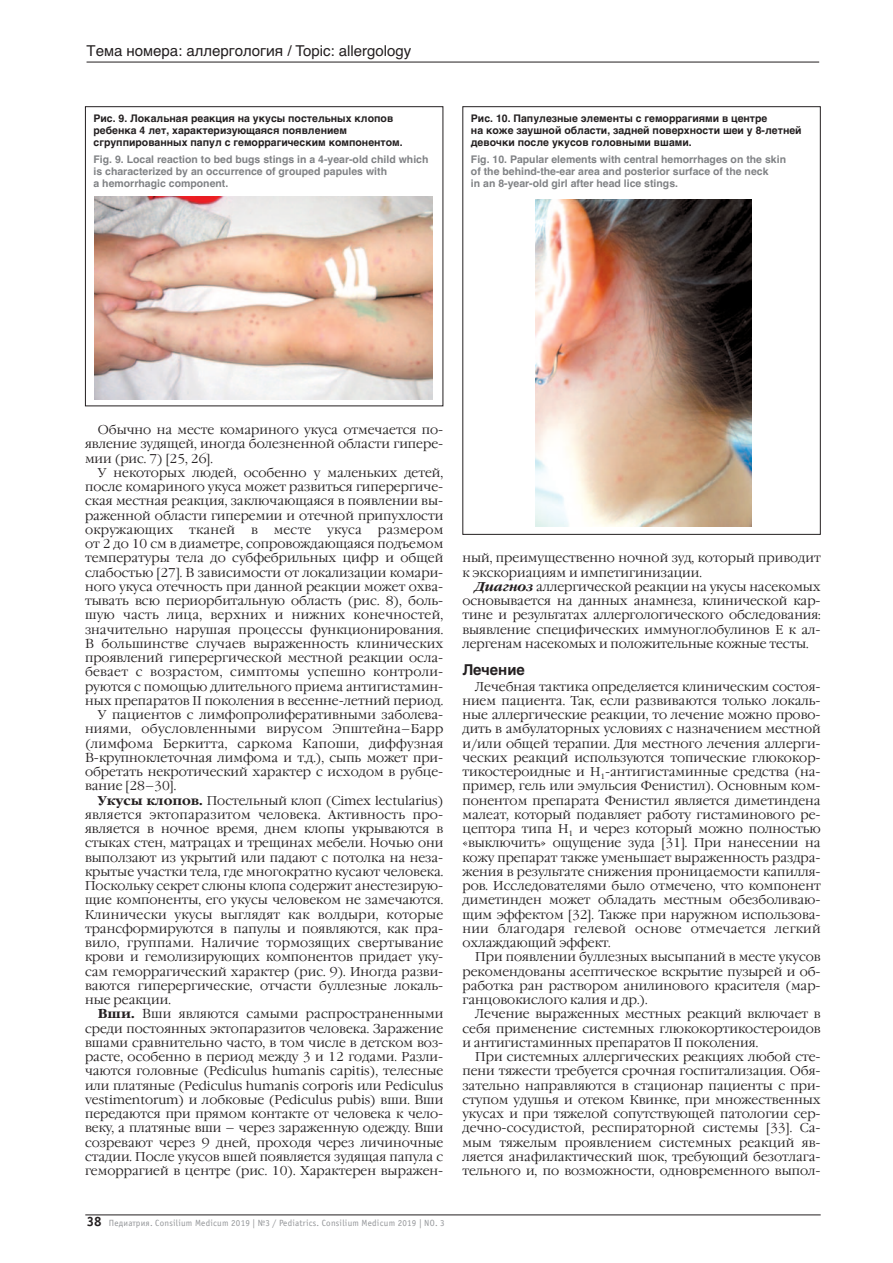
<style>
.page{position:relative;width:893px;height:1263px;background:#fff}
.page>*{position:absolute;margin:0;border:0;box-sizing:border-box;transform-origin:0 0}
.t1{font:15px "Helvetica";color:#231f20}
.t2{font:700 15px "Helvetica";color:#231f20}
.t3{font:300 12.75px/14.2px "Garamond C";color:#231f20;text-align:justify}
.t4{font:700 10.5px/12px "Helvetica";color:#808285}
.t5{font:700 10.5px/12px "Helvetica";color:#231f20}
.t6{font:9px "Officina Sans C";letter-spacing:.025em;color:#939598}
.s1{font-weight:700}
.s2{font-weight:700;font-size:13.5px;color:#231f20}
.s3{font-weight:700;font-style:italic}
</style>
<div class="page">
<hr style="left:85px;top:1214px;width:736px;height:1px;background:#231f20">
<hr style="left:87px;top:62px;width:732px;height:1px;background:#231f20">
<img style="left:94px;top:197px;width:338px;height:202px">
<div style="left:85px;top:106px;width:358px;height:300px;border:1px solid #231f20"></div>
<img style="left:535px;top:199px;width:217px;height:327px">
<div style="left:462px;top:106px;width:359px;height:429px;border:1px solid #231f20"></div>
<p class="t1" style="left:87px;top:45px;width:326px">Тема номера: аллергология / Topic: allergology</p>
<p class="t5" style="left:94px;top:114px;width:311px">Рис. 9. Локальная реакция на укусы постельных клопов ребенка 4 лет, характеризующаяся появлением сгруппированных папул с геморрагическим компонентом.</p>
<p class="t4" style="left:94px;top:154px;width:336px">Fig. 9. Local reaction to bed bugs stings in a 4-year-old child which is characterized by an occurrence of grouped papules with<br>a hemorrhagic component.</p>
<p class="t5" style="left:471px;top:114px;width:332px">Рис. 10. Папулезные элементы с геморрагиями в центре<br>на коже заушной области, задней поверхности шеи у 8-летней девочки после укусов головными вшами.</p>
<p class="t4" style="left:471px;top:154px;width:317px">Fig. 10. Papular elements with central hemorrhages on the skin of the behind-the-ear area and posterior surface of the neck<br>in an 8-year-old girl after head lice stings.</p>
<p class="t3" style="left:85px;top:424px;width:360px;text-indent:13px">Обычно на месте комариного укуса отмечается по&shy;явление зудящей, иногда болезненной области гипере&shy;мии (рис. 7) [25, 26].</p>
<p class="t3" style="left:85px;top:467px;width:360px;text-indent:13px">У некоторых людей, особенно у маленьких детей, после комариного укуса может развиться гиперергиче&shy;ская местная реакция, заключающаяся в появлении вы&shy;раженной области гиперемии и отечной припухлости окружающих тканей в месте укуса размером от 2 до 10 см в диаметре, сопровождающаяся подъемом температуры тела до субфебрильных цифр и общей слабостью [27]. В зависимости от локализации комари&shy;ного укуса отечность при данной реакции может охва&shy;тывать всю периорбитальную область (рис. 8), боль&shy;шую часть лица, верхних и нижних конечностей, значительно нарушая процессы функционирования.<br>В большинстве случаев выраженность клинических проявлений гиперергической местной реакции осла&shy;бевает с возрастом, симптомы успешно контроли&shy;руются с помощью длительного приема антигистамин&shy;ных препаратов II поколения в весенне-летний период.</p>
<p class="t3" style="left:85px;top:709px;width:360px;text-indent:13px">У пациентов с лимфопролиферативными заболева&shy;ниями, обусловленными вирусом Эпштейна–Барр (лимфома Беркитта, саркома Капоши, диффузная В-крупноклеточная лимфома и т.д.), сыпь может при&shy;обретать некротический характер с исходом в рубце&shy;вание [28–30].</p>
<p class="t3" style="left:85px;top:794px;width:360px;text-indent:13px"><span class="s1">Укусы клопов.</span> Постельный клоп (Cimex lectularius) является эктопаразитом человека. Активность про&shy;является в ночное время, днем клопы укрываются в стыках стен, матрацах и трещинах мебели. Ночью они выползают из укрытий или падают с потолка на неза&shy;крытые участки тела, где многократно кусают человека.<br>Поскольку секрет слюны клопа содержит анестезирую&shy;щие компоненты, его укусы человеком не замечаются.<br>Клинически укусы выглядят как волдыри, которые трансформируются в папулы и появляются, как пра&shy;вило, группами. Наличие тормозящих свертывание крови и гемолизирующих компонентов придает уку&shy;сам геморрагический характер (рис. 9). Иногда разви&shy;ваются гиперергические, отчасти буллезные локаль&shy;ные реакции.</p>
<p class="t3" style="left:85px;top:1008px;width:360px;text-indent:13px"><span class="s1">Вши.</span> Вши являются самыми распространенными среди постоянных эктопаразитов человека. Заражение вшами сравнительно часто, в том числе в детском воз&shy;расте, особенно в период между 3 и 12 годами. Разли&shy;чаются головные (Pediculus humanis capitis), телесные или платяные (Pediculus humanis corporis или Pediculus vestimentorum) и лобковые (Pediculus pubis) вши. Вши передаются при прямом контакте от человека к чело&shy;веку, а платяные вши – через зараженную одежду. Вши созревают через 9 дней, проходя через личиночные стадии. После укусов вшей появляется зудящая папула с геморрагией в центре (рис. 10). Характерен выражен-</p>
<p class="t6" style="left:87px;top:1220px;width:359px"><span class="s2">38</span> Педиатрия. Consilium Medicum 2019 | №3 / Pediatrics. Consilium Medicum 2019 | NO. 3</p>
<p class="t3" style="left:462px;top:552px;width:360px">ный, преимущественно ночной зуд, который приводит к экскориациям и импетигинизации.</p>
<p class="t3" style="left:462px;top:581px;width:360px;text-indent:13px"><span class="s3">Диагноз</span> аллергической реакции на укусы насекомых основывается на данных анамнеза, клинической кар&shy;тине и результатах аллергологического обследования: выявление специфических иммуноглобулинов E к ал&shy;лергенам насекомых и положительные кожные тесты.</p>
<p class="t2" style="left:462px;top:664px;width:64px">Лечение</p>
<p class="t3" style="left:462px;top:680px;width:360px;text-indent:13px">Лечебная тактика определяется клиническим состоя&shy;нием пациента. Так, если развиваются только локаль&shy;ные аллергические реакции, то лечение можно прово&shy;дить в амбулаторных условиях с назначением местной и/или общей терапии. Для местного лечения аллерги&shy;ческих реакций используются топические глюкокор&shy;тикостероидные и H<sub>1</sub>-антигистаминные средства (на&shy;пример, гель или эмульсия Фенистил). Основным ком&shy;понентом препарата Фенистил является диметиндена малеат, который подавляет работу гистаминового ре&shy;цептора типа H<sub>1</sub> и через который можно полностью «выключить» ощущение зуда [31]. При нанесении на кожу препарат также уменьшает выраженность раздра&shy;жения в результате снижения проницаемости капилля&shy;ров. Исследователями было отмечено, что компонент диметинден может обладать местным обезболиваю&shy;щим эффектом [32]. Также при наружном использова&shy;нии благодаря гелевой основе отмечается легкий охлаждающий эффект.</p>
<p class="t3" style="left:462px;top:951px;width:360px;text-indent:13px">При появлении буллезных высыпаний в месте укусов рекомендованы асептическое вскрытие пузырей и об&shy;работка ран раствором анилинового красителя (мар&shy;ганцовокислого калия и др.).</p>
<p class="t3" style="left:462px;top:1008px;width:360px;text-indent:13px">Лечение выраженных местных реакций включает в себя применение системных глюкокортикостероидов и антигистаминных препаратов II поколения.</p>
<p class="t3" style="left:462px;top:1051px;width:360px;text-indent:13px">При системных аллергических реакциях любой сте&shy;пени тяжести требуется срочная госпитализация. Обя&shy;зательно направляются в стационар пациенты с при&shy;ступом удушья и отеком Квинке, при множественных укусах и при тяжелой сопутствующей патологии сер&shy;дечно-сосудистой, респираторной системы [33]. Са&shy;мым тяжелым проявлением системных реакций яв&shy;ляется анафилактический шок, требующий безотлага&shy;тельного и, по возможности, одновременного выпол-</p>
</div>
